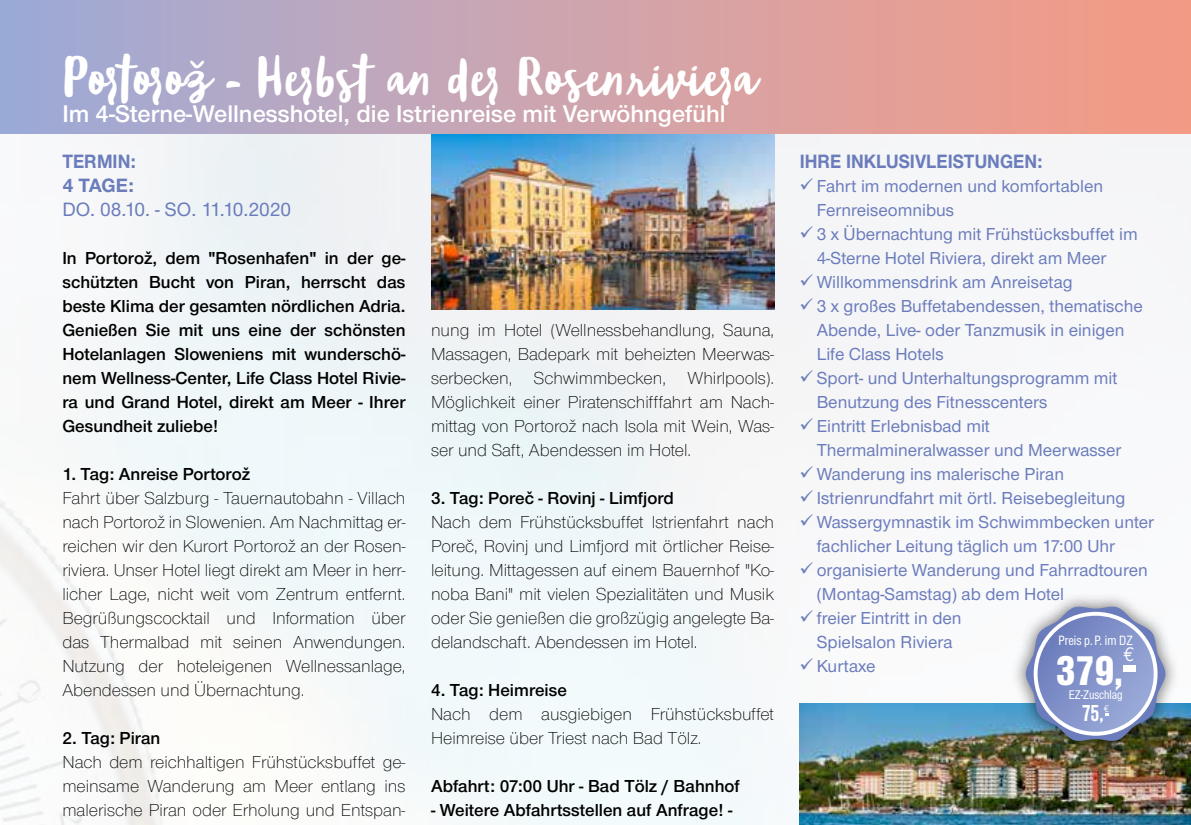
<style>
.page{position:relative;width:1191px;height:825px;background:#f5f8f9}
.page>*{position:absolute;margin:0;border:0;box-sizing:border-box;transform-origin:0 0}
.t1{font:44px "Blog Script W00";color:#fff}
.t2{font:900 condensed 44px "Nimbus Sans T";color:#fff;scale:.92 1}
.t3{font:600 25px "Nimbus Sans Novus T";color:#fff}
.t4{font:700 condensed 24px "Nimbus Sans T";color:#fff;scale:.92 1}
.t5{font:700 20px/24px "Nimbus Sans Novus T";color:#6b7cbc;scale:.92 1}
.t6{font:500 20px "Nimbus Sans Novus T";color:#6b7cbc}
.t7{font:20px "Euro Mono";color:#fff;scale:.92 1}
.t8{font:300 18px/24px "Nimbus Sans Novus T";color:#000;text-align:justify}
.t9{font:500 18px/24px "Nimbus Sans Novus T";color:#6b7cbc}
.t10{font:600 18px/24px "Nimbus Sans Novus T";color:#000;text-align:justify}
.t11{font:condensed 14px "Nimbus Sans T";color:#fff}
.t12{font:condensed 13px "Nimbus Sans T";letter-spacing:-.005em;color:#fff}
.t13{font:10px "Euro Mono";color:#fff;scale:.92 1}
.s1{font-size:37.4px}
</style>
<div class="page">
<img style="left:799px;top:703px;width:392px;height:122px">
<img style="left:431px;top:133px;width:343px;height:176px">
<div style="left:0;top:0;width:1191px;height:133px;background:linear-gradient(to right,#a0acd7,#f99b82)"></div>
<div style="left:1010px;top:592px;width:170px;height:164px;background:#000;opacity:.6"></div>
<svg style="left:1025px;top:605px;width:140px;height:137px;background:#909ec3"></svg>
<h1 class="t1" style="left:62px;top:53px;width:696px">Portoro<span class="s1">ž</span> - Herbst an der Rosenriviera</h1>
<h2 class="t3" style="left:62px;top:99px;width:665px">Im 4-Sterne-Wellnesshotel, die Istrienreise mit Verwöhngefühl</h2>
<p class="t5" style="left:62px;top:149px;width:81px">TERMIN:<br>4 TAGE:</p>
<p class="t6" style="left:62px;top:198px;width:230px">DO. 08.10. - SO. 11.10.2020</p>
<p class="t10" style="left:62px;top:246px;width:345px">In Portorož, dem "Rosenhafen" in der ge&shy;schützten Bucht von Piran, herrscht das beste Klima der gesamten nördlichen Adria.<br>Genießen Sie mit uns eine der schönsten Hotelanlagen Sloweniens mit wunderschö&shy;nem Wellness-Center, Life Class Hotel Rivie&shy;ra und Grand Hotel, direkt am Meer - Ihrer Gesundheit zuliebe!</p>
<p class="t10" style="left:62px;top:462px;width:189px">1. Tag: Anreise Portorož</p>
<p class="t8" style="left:62px;top:486px;width:344px">Fahrt über Salzburg - Tauernautobahn - Villach nach Portorož in Slowenien. Am Nachmittag er&shy;reichen wir den Kurort Portorož an der Rosen&shy;riviera. Unser Hotel liegt direkt am Meer in herr&shy;licher Lage, nicht weit vom Zentrum entfernt.<br>Begrüßungscocktail und Information über das Thermalbad mit seinen Anwendungen.<br>Nutzung der hoteleigenen Wellnessanlage, Abendessen und Übernachtung.</p>
<p class="t10" style="left:62px;top:726px;width:100px">2. Tag: Piran</p>
<p class="t8" style="left:62px;top:750px;width:344px">Nach dem reichhaltigen Frühstücksbuffet ge&shy;meinsame Wanderung am Meer entlang ins malerische Piran oder Erholung und Entspan-</p>
<p class="t8" style="left:431px;top:318px;width:345px">nung im Hotel (Wellnessbehandlung, Sauna, Massagen, Badepark mit beheizten Meerwas&shy;serbecken, Schwimmbecken, Whirlpools).<br>Möglichkeit einer Piratenschifffahrt am Nach&shy;mittag von Portorož nach Isola mit Wein, Was&shy;ser und Saft, Abendessen im Hotel.</p>
<p class="t10" style="left:431px;top:486px;width:244px">3. Tag: Porecˇ - Rovinj - Limfjord</p>
<p class="t8" style="left:431px;top:510px;width:345px">Nach dem Frühstücksbuffet Istrienfahrt nach Porecˇ, Rovinj und Limfjord mit örtlicher Reise&shy;leitung. Mittagessen auf einem Bauernhof "Ko&shy;noba Bani" mit vielen Spezialitäten und Musik oder Sie genießen die großzügig angelegte Ba&shy;delandschaft. Abendessen im Hotel.</p>
<p class="t10" style="left:431px;top:678px;width:137px">4. Tag: Heimreise</p>
<p class="t8" style="left:431px;top:702px;width:344px">Nach dem ausgiebigen Frühstücksbuffet<br>Heimreise über Triest nach Bad Tölz.</p>
<p class="t10" style="left:431px;top:774px;width:310px">Abfahrt: 07:00 Uhr - Bad Tölz / Bahnhof</p>
<p class="t10" style="left:431px;top:798px;width:303px">- Weitere Abfahrtsstellen auf Anfrage! -</p>
<p class="t5" style="left:799px;top:149px;width:265px">IHRE INKLUSIVLEISTUNGEN:</p>
<p class="t9" style="left:816px;top:174px;width:339px">Fahrt im modernen und komfortablen<br>Fernreiseomnibus<br>3 x Übernachtung mit Frühstücksbuffet im<br>4-Sterne Hotel Riviera, direkt am Meer<br>Willkommensdrink am Anreisetag<br>3 x großes Buffetabendessen, thematische<br>Abende, Live- oder Tanzmusik in einigen<br>Life Class Hotels<br>Sport- und Unterhaltungsprogramm mit<br>Benutzung des Fitnesscenters<br>Eintritt Erlebnisbad mit<br>Thermalmineralwasser und Meerwasser<br>Wanderung ins malerische Piran<br>Istrienrundfahrt mit örtl. Reisebegleitung<br>Wassergymnastik im Schwimmbecken unter fachlicher Leitung täglich um 17:00 Uhr organisierte Wanderung und Fahrradtouren (Montag-Samstag) ab dem Hotel<br>freier Eintritt in den<br>Spielsalon Riviera<br>Kurtaxe</p>
<p class="t11" style="left:1058px;top:632px;width:76px">Preis p. P. im DZ</p>
<h1 class="t2" style="left:1055px;top:645px;width:74px">379,</h1>
<p class="t7" style="left:1123px;top:642px;width:13px">€</p>
<p class="t12" style="left:1068px;top:687px;width:55px">EZ-Zuschlag</p>
<h3 class="t4" style="left:1081px;top:699px;width:25px">75,</h3>
<p class="t13" style="left:1103px;top:703px;width:7px">€</p>
</div>
